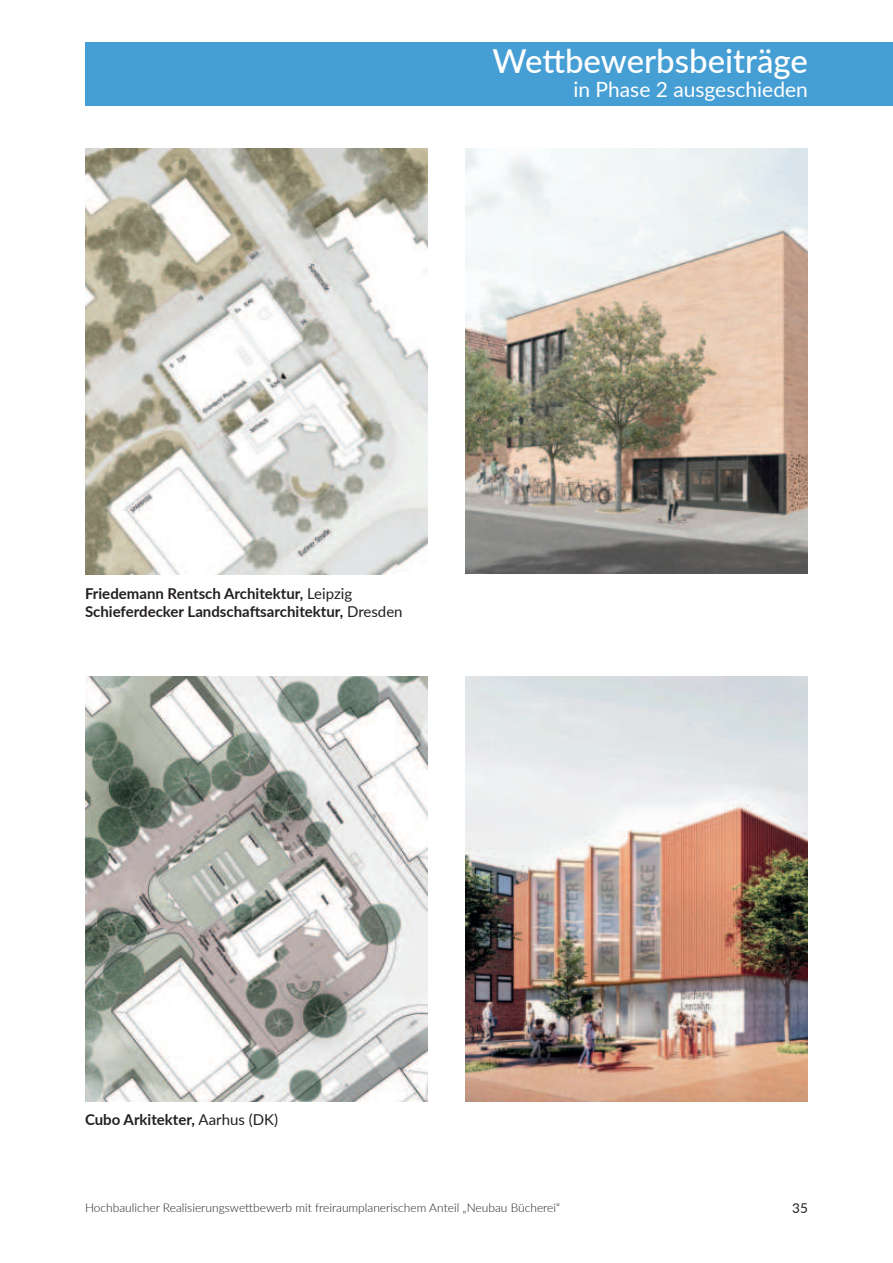
<style>
.page{position:relative;width:893px;height:1263px;background:#fff}
.page>*{position:absolute;margin:0;border:0;box-sizing:border-box;transform-origin:0 0}
.t1{font:500 33px "Lato";color:#fff}
.t2{font:21px "Lato";color:#fff}
.t3{font:700 15px/18px "Lato";color:#231f20}
.t4{font:13.5px "Lato";color:#231f20}
.t5{font:300 12px "Lato";color:#231f20}
.s1{font-weight:400}
</style>
<div class="page">
<div style="left:85px;top:43px;width:808px;height:63px;background:#469fd4"></div>
<img style="left:85px;top:149px;width:342px;height:425px">
<img style="left:85px;top:676px;width:342px;height:425px">
<img style="left:466px;top:676px;width:342px;height:425px">
<img style="left:466px;top:149px;width:342px;height:425px">
<h1 class="t1" style="left:493px;top:38px;width:317px">We琀琀bewerbsbeiträge</h1>
<h2 class="t2" style="left:573px;top:81px;width:236px">in Phase 2 ausgeschieden</h2>
<p class="t3" style="left:85px;top:584px;width:319px">Friedemann Rentsch Architektur, <span class="s1">Leipzig<br></span>Schieferdecker Landscha昀琀sarchitektur, <span class="s1">Dresden</span></p>
<p class="t3" style="left:85px;top:1110px;width:195px">Cubo Arkitekter, <span class="s1">Aarhus (DK)</span></p>
<p class="t5" style="left:85px;top:1199px;width:477px">Hochbaulicher Realisierungswe琀琀bewerb mit freiraumplanerischem Anteil „Neubau Bücherei“</p>
<p class="t4" style="left:792px;top:1203px;width:17px">35</p>
</div>
